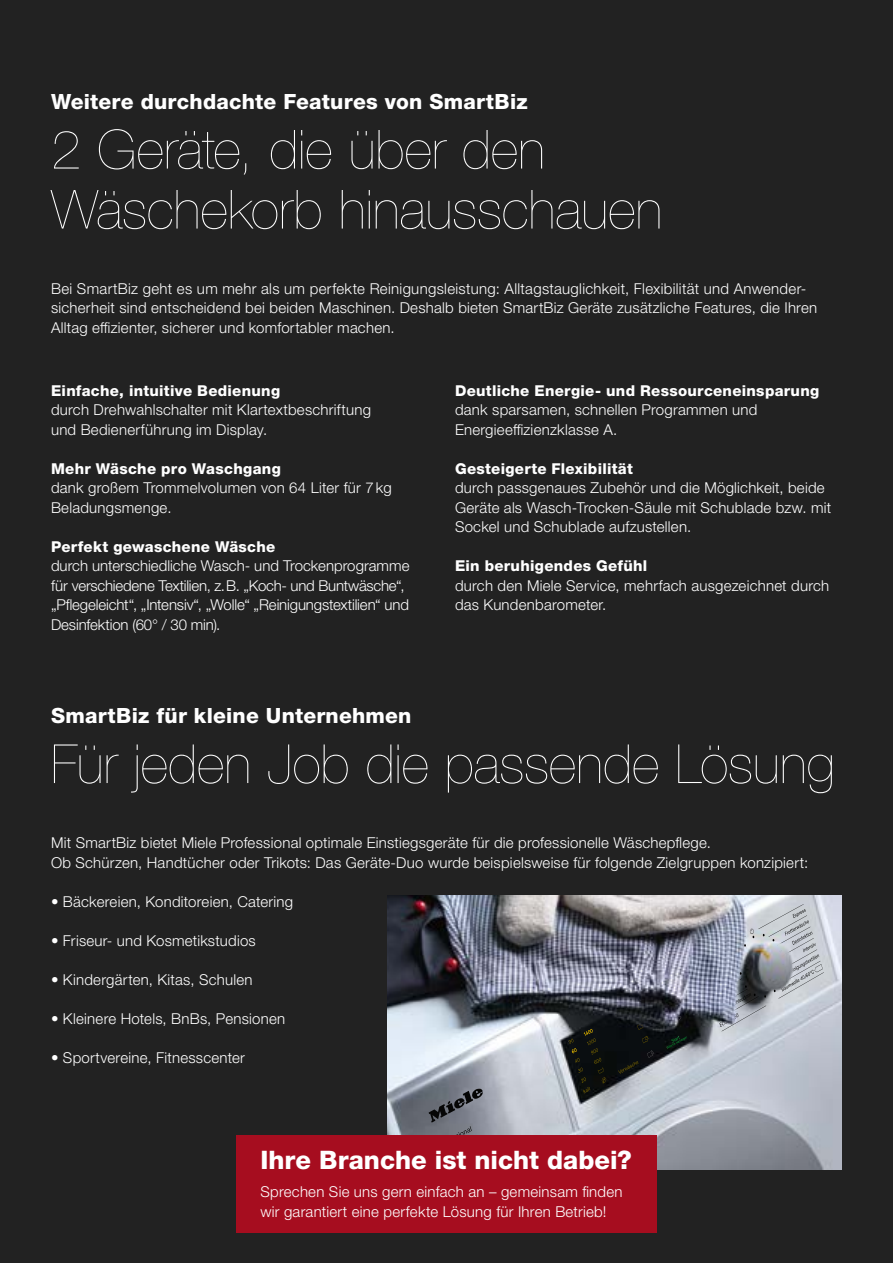
<style>
.page{position:relative;width:893px;height:1263px;background:#222}
.page>*{position:absolute;margin:0;border:0;box-sizing:border-box;transform-origin:0 0}
.t1{font:200 54px/60px "Helvetica Neue LTW1 G";color:#fff}
.t2{font:800 25.5px "Helvetica Neue LTW1 G";color:#fff}
.t3{font:800 21px "Helvetica Neue LTW1 G";letter-spacing:.01em;color:#fff}
.t4{font:300 15px/19.5px "Helvetica Neue LTW1 G";letter-spacing:.015em;color:#fff}
.t5{font:300 15px/19.5px "Helvetica Neue LTW1 G";letter-spacing:-.01em;color:#fff}
.t6{font:800 15px "Helvetica Neue LTW1 G";letter-spacing:.02em;color:#fff}
</style>
<div class="page">
<img style="left:388px;top:895px;width:454px;height:274px">
<img style="left:758px;top:904px;width:51px;height:33px">
<img style="left:637px;top:1020px;width:35px;height:10px">
<img style="left:572px;top:1029px;width:21px;height:24px">
<img style="left:617px;top:1000px;width:64px;height:20px">
<img style="left:671px;top:1036px;width:16px;height:7px">
<img style="left:429px;top:1088px;width:54px;height:47px">
<div style="left:236px;top:1135px;width:421px;height:98px;background:#a60d1f"></div>
<h3 class="t3" style="left:51px;top:89px;width:478px">Weitere durchdachte Features von SmartBiz</h3>
<h1 class="t1" style="left:51px;top:120px;width:613px">2 Geräte, die über den<br>Wäschekorb hinausschauen</h1>
<p class="t4" style="left:51px;top:278px;width:768px">Bei SmartBiz geht es um mehr als um perfekte Reinigungsleistung: Alltagstauglichkeit, Flexibilität und Anwender&shy;sicherheit sind entscheidend bei beiden Maschinen. Deshalb bieten SmartBiz Geräte zusätzliche Features, die Ihren<br>Alltag effizienter, sicherer und komfortabler machen.</p>
<p class="t6" style="left:51px;top:381px;width:231px">Einfache, intuitive Bedienung</p>
<p class="t4" style="left:51px;top:400px;width:321px">durch Drehwahlschalter mit Klartextbeschriftung und Bedienerführung im Display.</p>
<p class="t6" style="left:51px;top:459px;width:231px">Mehr Wäsche pro Waschgang</p>
<p class="t4" style="left:51px;top:478px;width:342px">dank großem Trommelvolumen von 64 Liter für 7 kg<br>Beladungsmenge.</p>
<p class="t6" style="left:51px;top:537px;width:226px">Perfekt gewaschene Wäsche</p>
<p class="t5" style="left:51px;top:556px;width:360px">durch unterschiedliche Wasch- und Trockenprogramme für verschiedene Textilien, z.B. „Koch- und Buntwäsche“, „Pflegeleicht“, „Intensiv“, „Wolle“ „Reinigungstextilien“ und Desinfektion (60° / 30 min).</p>
<p class="t6" style="left:455px;top:381px;width:366px">Deutliche Energie- und Ressourceneinsparung</p>
<p class="t4" style="left:455px;top:400px;width:304px">dank sparsamen, schnellen Programmen und<br>Energieeffizienzklasse A.</p>
<p class="t6" style="left:455px;top:459px;width:179px">Gesteigerte Flexibilität</p>
<p class="t4" style="left:455px;top:478px;width:378px">durch passgenaues Zubehör und die Möglichkeit, beide<br>Geräte als Wasch-Trocken-Säule mit Schublade bzw. mit<br>Sockel und Schublade aufzustellen.</p>
<p class="t6" style="left:455px;top:557px;width:194px">Ein beruhigendes Gefühl</p>
<p class="t4" style="left:455px;top:575px;width:376px">durch den Miele Service, mehrfach ausgezeichnet durch das Kundenbarometer.</p>
<h3 class="t3" style="left:51px;top:703px;width:362px">SmartBiz für kleine Unternehmen</h3>
<h1 class="t1" style="left:51px;top:734px;width:785px">Für jeden Job die passende Lösung</h1>
<p class="t4" style="left:51px;top:833px;width:759px">Mit SmartBiz bietet Miele Professional optimale Einstiegsgeräte für die professionelle Wäschepflege.<br>Ob Schürzen, Handtücher oder Trikots: Das Geräte-Duo wurde beispielsweise für folgende Zielgruppen konzipiert:</p>
<p class="t4" style="left:51px;top:891px;width:244px">• Bäckereien, Konditoreien, Catering</p>
<p class="t4" style="left:51px;top:930px;width:206px">• Friseur- und Kosmetikstudios</p>
<p class="t4" style="left:51px;top:969px;width:203px">• Kindergärten, Kitas, Schulen</p>
<p class="t4" style="left:51px;top:1008px;width:236px">• Kleinere Hotels, BnBs, Pensionen</p>
<p class="t4" style="left:51px;top:1047px;width:195px">• Sportvereine, Fitnesscenter</p>
<h2 class="t2" style="left:260px;top:1145px;width:373px">Ihre Branche ist nicht dabei?</h2>
<p class="t4" style="left:260px;top:1182px;width:364px">Sprechen Sie uns gern einfach an – gemeinsam finden wir garantiert eine perfekte Lösung für Ihren Betrieb!</p>
</div>
